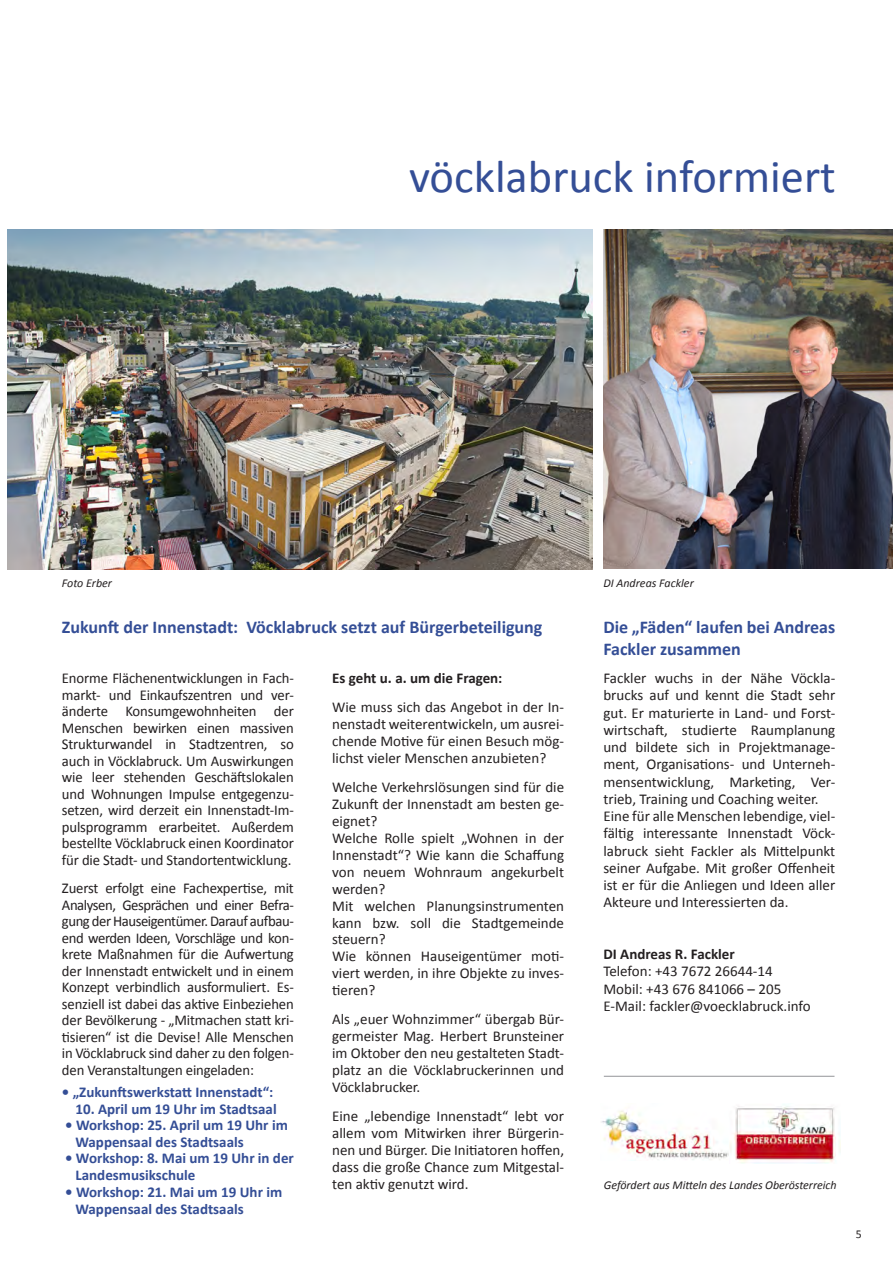
<style>
.page{position:relative;width:893px;height:1263px;background:#fff}
.page>*{position:absolute;margin:0;border:0;box-sizing:border-box;transform-origin:0 0}
.t1{font:46.5px "Calibri";color:#344e96}
.t2{font:700 18px/21.6px "Calibri";color:#344e96}
.t3{font:15px/17px "Calibri";color:#231f20;text-align:justify}
.t4{font:700 15px/16.5px "Calibri";color:#344e96}
.t5{font:700 15px "Calibri";color:#231f20}
.t6{font:italic 12px "Calibri";letter-spacing:-.005em;color:#231f20}
.t7{font:12px "Calibri";color:#231f20}
</style>
<div class="page">
<img style="left:603px;top:230px;width:290px;height:339px">
<img style="left:8px;top:230px;width:584px;height:340px">
<img style="left:601px;top:1110px;width:128px;height:50px">
<img style="left:729px;top:1104px;width:111px;height:59px">
<hr style="left:604px;top:1076px;width:230px;height:1px;background:#939598">
<h1 class="t1" style="left:409px;top:148px;width:428px">vöcklabruck informiert</h1>
<p class="t6" style="left:62px;top:575px;width:52px">Foto Erber</p>
<p class="t6" style="left:603px;top:575px;width:92px">DI Andreas Fackler</p>
<p class="t2" style="left:62px;top:616px;width:482px">Zukunft der Innenstadt: Vöcklabruck setzt auf Bürgerbeteiligung</p>
<p class="t3" style="left:62px;top:669px;width:233px;line-height:16.5px">Enorme Flächenentwicklungen in Fach&shy;markt- und Einkaufszentren und ver&shy;änderte Konsumgewohnheiten der Menschen bewirken einen massiven Strukturwandel in Stadtzentren, so auch in Vöcklabruck. Um Auswirkungen wie leer stehenden Geschäftslokalen und Wohnungen Impulse entgegenzu&shy;setzen, wird derzeit ein Innenstadt-Im&shy;pulsprogramm erarbeitet. Außerdem bestellte Vöcklabruck einen Koordinator für die Stadt- und Standortentwicklung.</p>
<p class="t3" style="left:62px;top:879px;width:233px;line-height:16.5px">Zuerst erfolgt eine Fachexpertise, mit Analysen, Gesprächen und einer Befra&shy;gung der Hauseigentümer. Darauf aufbau&shy;end werden Ideen, Vorschläge und kon&shy;krete Maßnahmen für die Aufwertung der Innenstadt entwickelt und in einem Konzept verbindlich ausformuliert. Es&shy;senziell ist dabei das aktive Einbeziehen der Bevölkerung - „Mitmachen statt kri&shy;tisieren“ ist die Devise! Alle Menschen in Vöcklabruck sind daher zu den folgen&shy;den Veranstaltungen eingeladen:</p>
<p class="t4" style="left:62px;top:1083px;width:213px">• „Zukunftswerkstatt Innenstadt“:</p>
<p class="t4" style="left:75px;top:1100px;width:203px">10. April um 19 Uhr im Stadtsaal</p>
<p class="t4" style="left:75px;top:1116px;width:214px;text-indent:-10px">• Workshop: 25. April um 19 Uhr im<br>Wappensaal des Stadtsaals</p>
<p class="t4" style="left:75px;top:1149px;width:220px;text-indent:-10px">• Workshop: 8. Mai um 19 Uhr in der<br>Landesmusikschule</p>
<p class="t4" style="left:75px;top:1183px;width:208px;line-height:17px;text-indent:-10px">• Workshop: 21. Mai um 19 Uhr im<br>Wappensaal des Stadtsaals</p>
<p class="t5" style="left:332px;top:667px;width:172px">Es geht u. a. um die Fragen:</p>
<p class="t3" style="left:332px;top:698px;width:233px">Wie muss sich das Angebot in der In&shy;nenstadt weiterentwickeln, um ausrei&shy;chende Motive für einen Besuch mög&shy;lichst vieler Menschen anzubieten?</p>
<p class="t3" style="left:332px;top:778px;width:233px;text-align:left">Welche Verkehrslösungen sind für die<br>Zukunft der Innenstadt am besten ge&shy;eignet?<br>Welche Rolle spielt „Wohnen in der<br>Innenstadt“? Wie kann die Schaffung von neuem Wohnraum angekurbelt werden?<br>Mit welchen Planungsinstrumenten kann bzw. soll die Stadtgemeinde steuern?<br>Wie können Hauseigentümer moti&shy;viert werden, in ihre Objekte zu inves&shy;tieren?</p>
<p class="t3" style="left:332px;top:1010px;width:233px">Als „euer Wohnzimmer“ übergab Bür&shy;germeister Mag. Herbert Brunsteiner im Oktober den neu gestalteten Stadt&shy;platz an die Vöcklabruckerinnen und Vöcklabrucker.</p>
<p class="t3" style="left:332px;top:1107px;width:233px">Eine „lebendige Innenstadt“ lebt vor allem vom Mitwirken ihrer Bürgerin&shy;nen und Bürger. Die Initiatoren hoffen, dass die große Chance zum Mitgestal&shy;ten aktiv genutzt wird.</p>
<p class="t2" style="left:603px;top:616px;width:233px">Die „Fäden“ laufen bei Andreas<br>Fackler zusammen</p>
<p class="t3" style="left:603px;top:669px;width:233px;text-align:left">Fackler wuchs in der Nähe Vöckla&shy;brucks auf und kennt die Stadt sehr gut. Er maturierte in Land- und Forst&shy;wirtschaft, studierte Raumplanung und bildete sich in Projektmanage&shy;ment, Organisations- und Unterneh&shy;mensentwicklung, Marketing, Ver&shy;trieb, Training und Coaching weiter.<br>Eine für alle Menschen lebendige, viel&shy;fältig interessante Innenstadt Vöck&shy;labruck sieht Fackler als Mittelpunkt seiner Aufgabe. Mit großer Offenheit ist er für die Anliegen und Ideen aller Akteure und Interessierten da.</p>
<p class="t5" style="left:603px;top:943px;width:133px">DI Andreas R. Fackler</p>
<p class="t3" style="left:603px;top:962px;width:209px;text-align:left">Telefon: +43 7672 26644-14<br>Mobil: +43 676 841066 – 205<br>E-Mail: fackler@voecklabruck.info</p>
<p class="t6" style="left:604px;top:1177px;width:234px">Gefördert aus Mitteln des Landes Oberösterreich</p>
<p class="t7" style="left:856px;top:1226px;width:7px">5</p>
</div>
